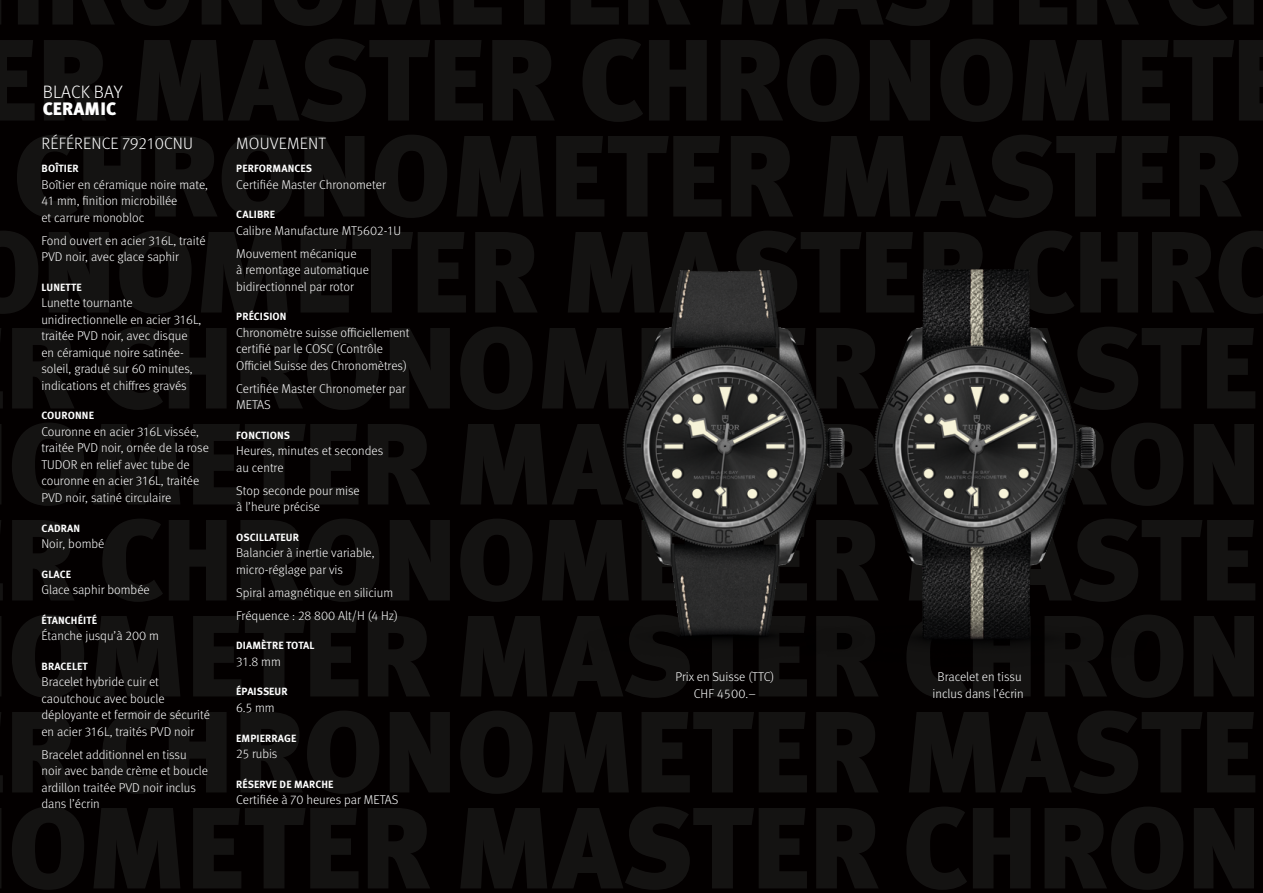
<style>
.page{position:relative;width:1263px;height:893px;background:#030000}
.page>*{position:absolute;margin:0;border:0;box-sizing:border-box;transform-origin:0 0}
.t1{font:300 18px "Meta Pro";color:#fff}
.t2{font:900 18px "Meta Pro";letter-spacing:.01em;color:#fff}
.t3{font:300 16.5px "Meta Pro";letter-spacing:.01em;color:#fff}
.t4{font:300 12.75px/16.5px "Meta Pro";color:#fff}
.t5{font:700 10.5px "Meta Pro";letter-spacing:.01em;color:#fff}
</style>
<div class="page">
<img style="left:950px;top:269px;width:146px;height:370px">
<img style="left:623px;top:269px;width:327px;height:369px">
<h1 class="t1" style="left:43px;top:79px;width:81px">BLACK BAY</h1>
<h1 class="t2" style="left:43px;top:94px;width:75px">CERAMIC</h1>
<p class="t3" style="left:42px;top:131px;width:153px">RÉFÉRENCE 79210CNU</p>
<p class="t5" style="left:42px;top:160px;width:39px">BOÎTIER</p>
<p class="t4" style="left:41px;top:175px;width:168px">Boîtier en céramique noire mate,<br>41 mm, finition microbillée<br>et carrure monobloc</p>
<p class="t4" style="left:41px;top:231px;width:166px">Fond ouvert en acier 316L, traité<br>PVD noir, avec glace saphir</p>
<p class="t5" style="left:42px;top:279px;width:42px">LUNETTE</p>
<p class="t4" style="left:41px;top:294px;width:162px">Lunette tournante unidirectionnelle en acier 316L, traitée PVD noir, avec disque en céramique noire satinée&shy;soleil, gradué sur 60 minutes, indications et chiffres gravés</p>
<p class="t5" style="left:42px;top:407px;width:54px">COURONNE</p>
<p class="t4" style="left:41px;top:423px;width:169px">Couronne en acier 316L vissée, traitée PVD noir, ornée de la rose<br>TUDOR en relief avec tube de couronne en acier 316L, traitée<br>PVD noir, satiné circulaire</p>
<p class="t5" style="left:42px;top:520px;width:40px">CADRAN</p>
<p class="t4" style="left:41px;top:535px;width:64px">Noir, bombé</p>
<p class="t5" style="left:42px;top:566px;width:31px">GLACE</p>
<p class="t4" style="left:41px;top:581px;width:110px">Glace saphir bombée</p>
<p class="t5" style="left:42px;top:612px;width:57px">ÉTANCHÉITÉ</p>
<p class="t4" style="left:41px;top:627px;width:119px">Étanche jusqu’à 200 m</p>
<p class="t5" style="left:42px;top:658px;width:48px">BRACELET</p>
<p class="t4" style="left:41px;top:673px;width:170px">Bracelet hybride cuir et caoutchouc avec boucle déployante et fermoir de sécurité en acier 316L, traités PVD noir</p>
<p class="t4" style="left:41px;top:745px;width:168px">Bracelet additionnel en tissu noir avec bande crème et boucle ardillon traitée PVD noir inclus dans l’écrin</p>
<p class="t3" style="left:236px;top:131px;width:91px">MOUVEMENT</p>
<p class="t5" style="left:236px;top:160px;width:77px">PERFORMANCES</p>
<p class="t4" style="left:236px;top:175px;width:151px">Certifiée Master Chronometer</p>
<p class="t5" style="left:236px;top:206px;width:41px">CALIBRE</p>
<p class="t4" style="left:236px;top:218px;width:166px;line-height:22.8px">Calibre Manufacture MT5602-1U<br>Mouvement mécanique</p>
<p class="t4" style="left:236px;top:261px;width:134px">à remontage automatique bidirectionnel par rotor</p>
<p class="t5" style="left:236px;top:308px;width:52px">PRÉCISION</p>
<p class="t4" style="left:236px;top:324px;width:175px">Chronomètre suisse officiellement certifié par le COSC (Contrôle<br>Officiel Suisse des Chronomètres)</p>
<p class="t4" style="left:236px;top:379px;width:171px">Certifiée Master Chronometer par<br>METAS</p>
<p class="t5" style="left:236px;top:427px;width:55px">FONCTIONS</p>
<p class="t4" style="left:236px;top:442px;width:149px">Heures, minutes et secondes au centre</p>
<p class="t4" style="left:236px;top:481px;width:125px">Stop seconde pour mise à l’heure précise</p>
<p class="t5" style="left:236px;top:529px;width:64px">OSCILLATEUR</p>
<p class="t4" style="left:236px;top:544px;width:140px">Balancier à inertie variable, micro-réglage par vis</p>
<p class="t4" style="left:236px;top:580px;width:164px;line-height:22.8px">Spiral amagnétique en silicium<br>Fréquence : 28 800 Alt/H (4 Hz)</p>
<p class="t5" style="left:236px;top:637px;width:80px">DIAMÈTRE TOTAL</p>
<p class="t4" style="left:236px;top:652px;width:46px">31.8 mm</p>
<p class="t5" style="left:236px;top:684px;width:53px">ÉPAISSEUR</p>
<p class="t4" style="left:236px;top:699px;width:40px">6.5 mm</p>
<p class="t5" style="left:236px;top:730px;width:62px">EMPIERRAGE</p>
<p class="t4" style="left:236px;top:745px;width:43px">25 rubis</p>
<p class="t5" style="left:236px;top:776px;width:99px">RÉSERVE DE MARCHE</p>
<p class="t4" style="left:236px;top:791px;width:164px">Certifiée à 70 heures par METAS</p>
<p class="t4" style="left:675px;top:668px;width:100px;text-align:center">Prix en Suisse (TTC)<br>CHF 4500.–</p>
<p class="t4" style="left:932px;top:668px;width:93px;text-align:center">Bracelet en tissu inclus dans l’écrin</p>
</div>
